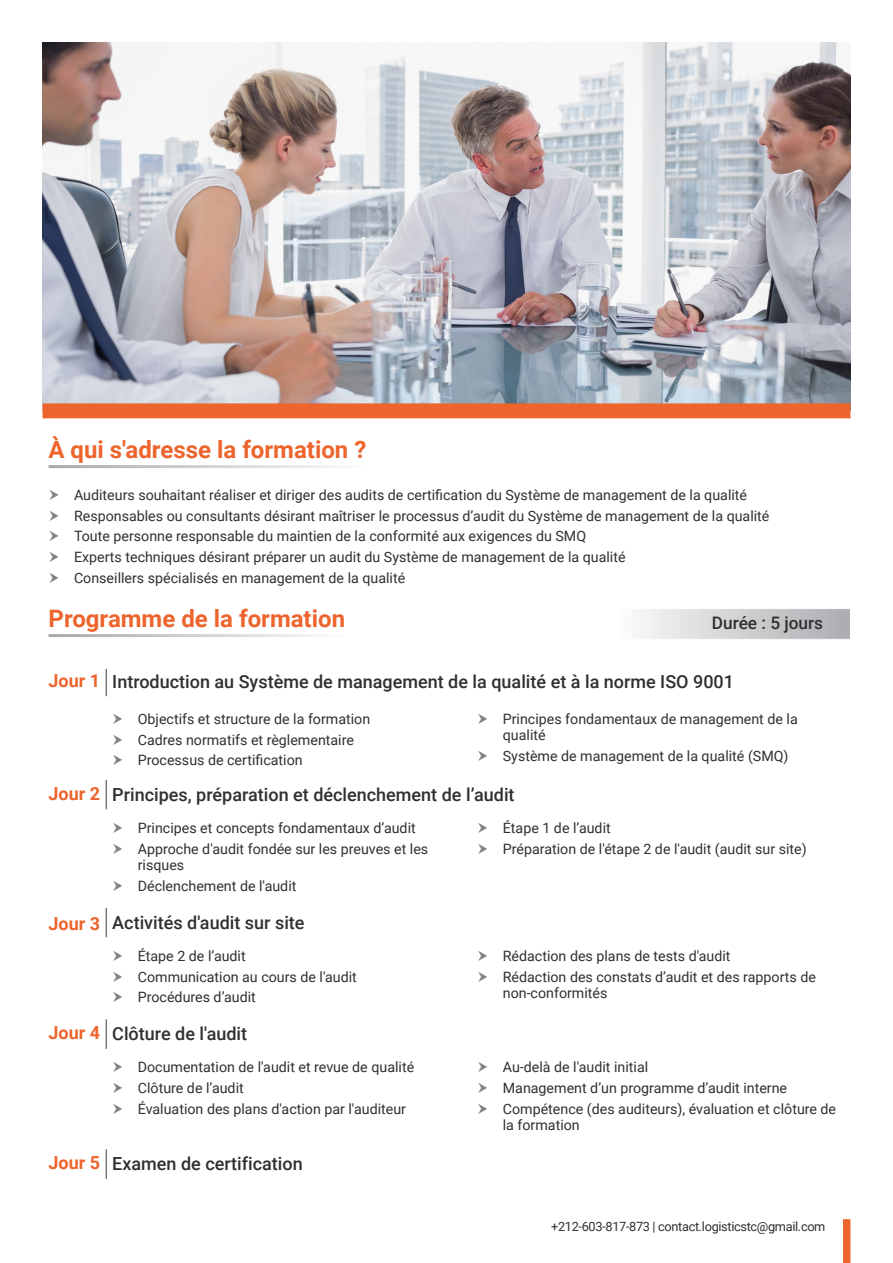
<style>
.page{position:relative;width:893px;height:1263px;background:#fff}
.page>*{position:absolute;margin:0;border:0;box-sizing:border-box;transform-origin:0 0}
.t1{font:700 24px "Roboto";color:#ed642d}
.t2{font:500 18px "Roboto";color:#312f30}
.t3{font:700 18px "Roboto";color:#ed642d}
.t4{font:500 17.25px "Roboto";color:#312f30}
.t5{font:14.25px/16.5px "Roboto";color:#312f30}
.Bullet_Points{font:12.75px "Roboto";letter-spacing:-.025em;color:#312f30}
</style>
<div class="page">
<img style="left:43px;top:43px;width:807px;height:360px">
<div style="left:43px;top:403px;width:807px;height:15px;background:#ed642d"></div>
<svg style="left:642px;top:609px;width:208px;height:30px;background:#cecfd2"></svg>
<svg style="left:106px;top:669px;width:1px;height:27px"></svg>
<svg style="left:106px;top:780px;width:1px;height:29px"></svg>
<svg style="left:106px;top:908px;width:1px;height:29px"></svg>
<hr style="left:106px;top:1019px;width:1px;height:30px;background:#76787b">
<hr style="left:106px;top:1149px;width:1px;height:30px;background:#76787b">
<div style="left:843px;top:1219px;width:7px;height:44px;background:#ed642d"></div>
<p class="t1" style="left:49px;top:432px;width:319px">À qui s'adresse la formation ?</p>
<p class="t5" style="left:74px;top:486px;width:675px">Auditeurs souhaitant réaliser et diriger des audits de certification du Système de management de la qualité</p>
<p class="t5" style="left:74px;top:507px;width:697px">Responsables ou consultants désirant maîtriser le processus d’audit du Système de management de la qualité</p>
<p class="t5" style="left:74px;top:527px;width:514px">Toute personne responsable du maintien de la conformité aux exigences du SMQ</p>
<p class="t5" style="left:74px;top:548px;width:553px">Experts techniques désirant préparer un audit du Système de management de la qualité</p>
<p class="t5" style="left:74px;top:569px;width:333px">Conseillers spécialisés en management de la qualité</p>
<p class="t1" style="left:49px;top:601px;width:298px">Programme de la formation</p>
<p class="t4" style="left:712px;top:611px;width:113px">Durée : 5 jours</p>
<p class="t3" style="left:49px;top:668px;width:53px">Jour 1</p>
<p class="t2" style="left:112px;top:669px;width:623px">Introduction au Système de management de la qualité et à la norme ISO 9001</p>
<p class="t5" style="left:138px;top:710px;width:234px">Objectifs et structure de la formation</p>
<p class="t5" style="left:138px;top:731px;width:218px">Cadres normatifs et règlementaire</p>
<p class="t5" style="left:138px;top:751px;width:166px">Processus de certification</p>
<p class="t5" style="left:503px;top:710px;width:296px">Principes fondamentaux de management de la qualité</p>
<p class="t5" style="left:503px;top:747px;width:287px">Système de management de la qualité (SMQ)</p>
<p class="t3" style="left:49px;top:781px;width:53px">Jour 2</p>
<p class="t2" style="left:112px;top:782px;width:404px">Principes, préparation et déclenchement de l’audit</p>
<p class="t5" style="left:138px;top:819px;width:279px">Principes et concepts fondamentaux d’audit</p>
<p class="t5" style="left:138px;top:840px;width:292px">Approche d'audit fondée sur les preuves et les risques</p>
<p class="t5" style="left:138px;top:877px;width:160px">Déclenchement de l'audit</p>
<p class="t5" style="left:503px;top:819px;width:109px">Étape 1 de l’audit</p>
<p class="t5" style="left:503px;top:840px;width:305px">Préparation de l'étape 2 de l'audit (audit sur site)</p>
<p class="t3" style="left:49px;top:911px;width:53px">Jour 3</p>
<p class="t2" style="left:112px;top:910px;width:194px">Activités d'audit sur site</p>
<p class="t5" style="left:138px;top:947px;width:109px">Étape 2 de l’audit</p>
<p class="t5" style="left:138px;top:968px;width:221px">Communication au cours de l'audit</p>
<p class="t5" style="left:138px;top:988px;width:120px">Procédures d’audit</p>
<p class="t3" style="left:49px;top:1020px;width:53px">Jour 4</p>
<p class="t2" style="left:112px;top:1021px;width:136px">Clôture de l'audit</p>
<p class="t5" style="left:138px;top:1058px;width:278px">Documentation de l'audit et revue de qualité</p>
<p class="t5" style="left:138px;top:1079px;width:107px">Clôture de l’audit</p>
<p class="t5" style="left:138px;top:1100px;width:270px">Évaluation des plans d'action par l'auditeur</p>
<p class="t3" style="left:49px;top:1150px;width:53px">Jour 5</p>
<p class="t2" style="left:112px;top:1151px;width:192px">Examen de certification</p>
<p class="t5" style="left:503px;top:947px;width:229px">Rédaction des plans de tests d'audit</p>
<p class="t5" style="left:503px;top:968px;width:315px">Rédaction des constats d’audit et des rapports de non-conformités</p>
<p class="t5" style="left:503px;top:1058px;width:147px">Au-delà de l'audit initial</p>
<p class="t5" style="left:503px;top:1079px;width:286px">Management d’un programme d’audit interne</p>
<p class="t5" style="left:503px;top:1100px;width:335px">Compétence (des auditeurs), évaluation et clôture de la formation</p>
<p class="Bullet_Points" style="left:551px;top:1218px;width:276px">+212-603-817-873 | contact.logisticstc@gmail.com</p>
</div>
